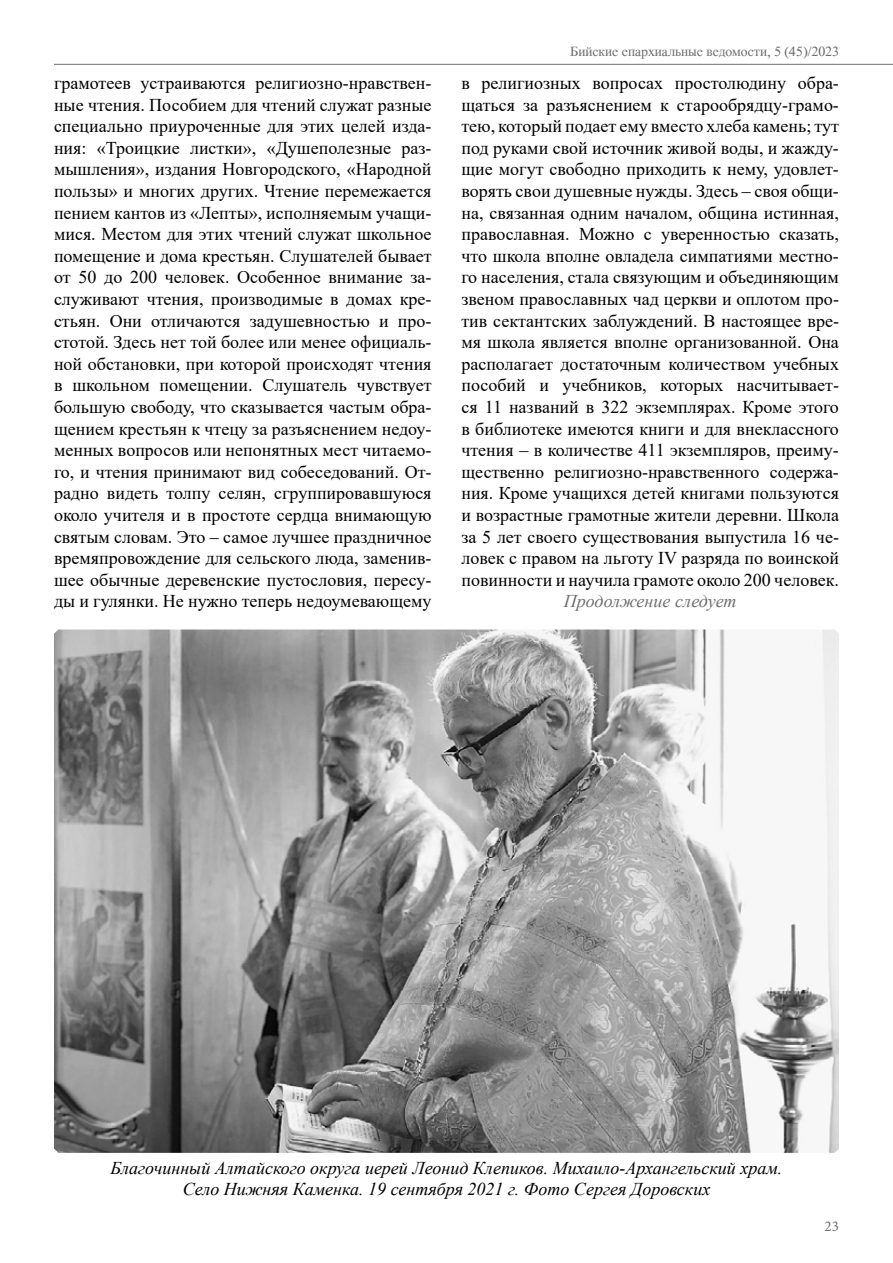
<style>
.page{position:relative;width:893px;height:1263px;background:#fff}
.page>*{position:absolute;margin:0;border:0;box-sizing:border-box;transform-origin:0 0}
.t1{font:18px/21.6px "Times New Roman";color:#000;text-align:justify}
.t2{font:italic 18px/21.6px "Times New Roman";color:#000;text-align:center}
.t3{font:italic 18px "Times New Roman";color:#6d6e71}
.t4{font:15px "Minion Pro";color:#6d6e71}
.t5{font:13.5px "Time";color:#6d6e71}
</style>
<div class="page">
<hr style="left:54px;top:64px;width:839px;height:1px;background:#6d6e71">
<img style="left:54px;top:629px;width:785px;height:524px">
<p class="t5" style="left:570px;top:44px;width:270px">Бийские епархиальные ведомости, 5 (45)/2023</p>
<p class="t1" style="left:54px;top:72px;width:379px">грамотеев устраиваются религиозно-нравствен&shy;ные чтения. Пособием для чтений служат разные специально приуроченные для этих целей изда&shy;ния: «Троицкие листки», «Душеполезные раз&shy;мышления», издания Новгородского, «Народной пользы» и многих других. Чтение перемежается пением кантов из «Лепты», исполняемым учащи&shy;мися. Местом для этих чтений служат школьное помещение и дома крестьян. Слушателей бывает от 50 до 200 человек. Особенное внимание за&shy;служивают чтения, производимые в домах кре&shy;стьян. Они отличаются задушевностью и про&shy;стотой. Здесь нет той более или менее официаль&shy;ной обстановки, при которой происходят чтения в школьном помещении. Слушатель чувствует большую свободу, что сказывается частым обра&shy;щением крестьян к чтецу за разъяснением недоу&shy;менных вопросов или непонятных мест читаемо&shy;го, и чтения принимают вид собеседований. От&shy;радно видеть толпу селян, сгруппировавшуюся около учителя и в простоте сердца внимающую святым словам. Это ‒ самое лучшее праздничное времяпровождение для сельского люда, заменив&shy;шее обычные деревенские пустословия, пересу&shy;ды и гулянки. Не нужно теперь недоумевающему</p>
<p class="t1" style="left:461px;top:72px;width:379px">в религиозных вопросах простолюдину обра&shy;щаться за разъяснением к старообрядцу-грамо&shy;тею, который подает ему вместо хлеба камень; тут под руками свой источник живой воды, и жажду&shy;щие могут свободно приходить к нему, удовлет&shy;ворять свои душевные нужды. Здесь ‒ своя общи&shy;на, связанная одним началом, община истинная, православная. Можно с уверенностью сказать, что школа вполне овладела симпатиями местно&shy;го населения, стала связующим и объединяющим звеном православных чад церкви и оплотом про&shy;тив сектантских заблуждений. В настоящее вре&shy;мя школа является вполне организованной. Она располагает достаточным количеством учебных пособий и учебников, которых насчитывает&shy;ся 11 названий в 322 экземплярах. Кроме этого в библиотеке имеются книги и для внеклассного чтения ‒ в количестве 411 экземпляров, преиму&shy;щественно религиозно-нравственного содержа&shy;ния. Кроме учащихся детей книгами пользуются и возрастные грамотные жители деревни. Школа за 5 лет своего существования выпустила 16 че&shy;ловек с правом на льготу IV разряда по воинской повинности и научила грамоте около 200 человек.</p>
<p class="t3" style="left:564px;top:589px;width:174px">Продолжение следует</p>
<p class="t2" style="left:111px;top:1156px;width:673px">Благочинный Алтайского округа иерей Леонид Клепиков. Михаило-Архангельский храм.<br>Село Нижняя Каменка. 19 сентября 2021 г. Фото Сергея Доровских</p>
<p class="t4" style="left:825px;top:1216px;width:16px">23</p>
</div>
